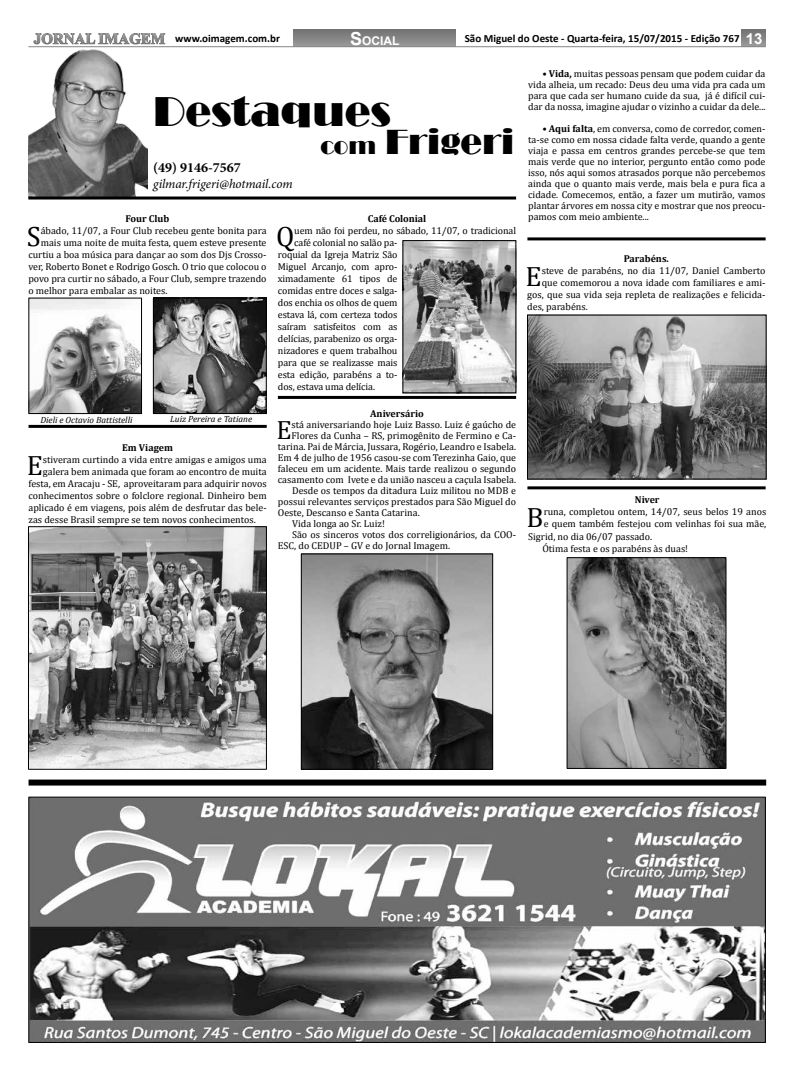
<style>
.page{position:relative;width:794px;height:1072px;background:#fff}
.page>*{position:absolute;margin:0;border:0;box-sizing:border-box;transform-origin:0 0}
.t1{font:43px "Broadway";color:#000}
.t2{font:36px "Broadway";color:#000}
.t3{font:28px "Cambria";color:#000}
.t4{font:26.5px "Cambria";color:#000}
.t5{font:700 14px "Minion Pro";color:#000}
.t6{font:italic 13px "Minion Pro";letter-spacing:-.005em;color:#000}
.t7{font:700 12px "Arial";color:#fff}
.t8{font:700 11px "Calibri";color:#000}
.t9{font:10px/11px "Cambria";color:#000;text-align:justify}
.t10{font:700 10px "Cambria";color:#000}
.t11{font:italic 9px "Cambria";color:#000}
.s1{font-family:"Times New Roman";font-size:15px;color:#fff}
.s2{font-size:18px}
.s3{font-family:"Arial";font-size:15px;color:#fff}
.s4{font-size:24px}
.s5{font-weight:700}
</style>
<div class="page">
<svg style="left:294px;top:29px;width:161px;height:17px;background:#848484"></svg>
<svg style="left:741px;top:29px;width:24px;height:17px"></svg>
<svg style="left:35px;top:33px;width:130px;height:11px"></svg>
<hr style="left:28px;top:46px;width:737px;height:1px;background:#868686">
<img style="left:31px;top:799px;width:732px;height:241px">
<div style="left:29px;top:797px;width:736px;height:245px;border:1px solid #000"></div>
<img style="left:28px;top:40px;width:119px;height:156px">
<hr style="left:28px;top:196px;width:488px;height:3px;background:#000">
<hr style="left:527px;top:237px;width:238px;height:3px;background:#000">
<hr style="left:29px;top:425px;width:238px;height:3px;background:#000">
<hr style="left:278px;top:396px;width:238px;height:3px;background:#000">
<hr style="left:527px;top:486px;width:238px;height:3px;background:#000">
<div style="left:29px;top:779px;width:737px;height:6px;background:#000"></div>
<img style="left:405px;top:242px;width:109px;height:149px">
<div style="left:403px;top:240px;width:113px;height:153px;border:1px solid #000"></div>
<img style="left:30px;top:528px;width:235px;height:239px">
<div style="left:28px;top:526px;width:239px;height:243px;border:1px solid #000"></div>
<img style="left:31px;top:300px;width:109px;height:112px">
<div style="left:29px;top:298px;width:113px;height:116px;border:1px solid #000"></div>
<img style="left:155px;top:300px;width:109px;height:112px">
<div style="left:153px;top:298px;width:113px;height:116px;border:1px solid #000"></div>
<img style="left:529px;top:317px;width:235px;height:160px">
<div style="left:527px;top:315px;width:239px;height:164px;border:1px solid #000"></div>
<img style="left:568px;top:559px;width:156px;height:208px">
<div style="left:566px;top:557px;width:160px;height:212px;border:1px solid #000"></div>
<img style="left:303px;top:555px;width:188px;height:212px">
<div style="left:301px;top:553px;width:192px;height:216px;border:1px solid #000"></div>
<p class="t8" style="left:34px;top:31px;width:248px"><span class="s1">JORNAL IMAGEM</span> www.oimagem.com.br</p>
<p class="t7" style="left:350px;top:33px;width:51px"><span class="s2">S</span>OCIAL</p>
<p class="t8" style="left:465px;top:31px;width:299px">São Miguel do Oeste - Quarta-feira, 15/07/2015 - Edição 767 <span class="s3">13</span></p>
<h1 class="t1" style="left:153px;top:87px;width:240px">Destaques</h1>
<h2 class="t2" style="left:320px;top:121px;width:195px"><span class="s4">com</span> Frigeri</h2>
<h3 class="t5" style="left:153px;top:158px;width:89px">(49) 9146-7567</h3>
<h3 class="t6" style="left:153px;top:175px;width:141px">gilmar.frigeri@hotmail.com</h3>
<p class="t10" style="left:125px;top:212px;width:46px">Four Club</p>
<p class="t10" style="left:368px;top:212px;width:60px">Café Colonial</p>
<h3 class="t3" style="left:27px;top:220px;width:15px">S</h3>
<p class="t9" style="left:41px;top:225px;width:227px">ábado, 11/07, a Four Club recebeu gente bonita para</p>
<p class="t9" style="left:41px;top:237px;width:227px">mais uma noite de muita festa, quem esteve presente</p>
<p class="t9" style="left:28px;top:249px;width:240px">curtiu a boa música para dançar ao som dos Djs Crosso-</p>
<p class="t9" style="left:28px;top:261px;width:240px">ver, Roberto Bonet e Rodrigo Gosch. O trio que colocou o</p>
<p class="t9" style="left:28px;top:273px;width:240px">povo pra curtir no sábado, a Four Club, sempre trazendo</p>
<p class="t9" style="left:28px;top:285px;width:141px">o melhor para embalar as noites.</p>
<p class="t11" style="left:40px;top:413px;width:94px">Dieli e Octavio Battistelli</p>
<p class="t11" style="left:170px;top:413px;width:83px">Luiz Pereira e Tatiane</p>
<p class="t10" style="left:122px;top:440px;width:53px">Em Viagem</p>
<h3 class="t3" style="left:27px;top:449px;width:18px">E</h3>
<p class="t9" style="left:43px;top:454px;width:225px">stiveram curtindo a vida entre amigas e amigos uma</p>
<p class="t9" style="left:43px;top:466px;width:225px">galera bem animada que foram ao encontro de muita</p>
<p class="t9" style="left:28px;top:478px;width:240px">festa, em Aracaju - SE, aproveitaram para adquirir novos</p>
<p class="t9" style="left:28px;top:490px;width:240px">conhecimentos sobre o folclore regional. Dinheiro bem</p>
<p class="t9" style="left:28px;top:502px;width:240px">aplicado é em viagens, pois além de desfrutar das bele-</p>
<p class="t9" style="left:28px;top:514px;width:229px">zas desse Brasil sempre se tem novos conhecimentos.</p>
<h3 class="t3" style="left:276px;top:220px;width:20px">Q</h3>
<p class="t9" style="left:294px;top:225px;width:223px">uem não foi perdeu, no sábado, 11/07, o tradicional</p>
<p class="t9" style="left:294px;top:237px;width:105px">café colonial no salão pa-</p>
<p class="t9" style="left:278px;top:249px;width:121px">roquial da Igreja Matriz São</p>
<p class="t9" style="left:278px;top:261px;width:121px">Miguel Arcanjo, com apro-</p>
<p class="t9" style="left:278px;top:273px;width:121px">ximadamente 61 tipos de</p>
<p class="t9" style="left:278px;top:285px;width:121px">comidas entre doces e salga-</p>
<p class="t9" style="left:278px;top:297px;width:121px">dos enchia os olhos de quem</p>
<p class="t9" style="left:278px;top:309px;width:121px">estava lá, com certeza todos</p>
<p class="t9" style="left:278px;top:321px;width:121px">saíram satisfeitos com as</p>
<p class="t9" style="left:278px;top:333px;width:121px">delícias, parabenizo os orga-</p>
<p class="t9" style="left:278px;top:345px;width:121px">nizadores e quem trabalhou</p>
<p class="t9" style="left:278px;top:357px;width:121px">para que se realizasse mais</p>
<p class="t9" style="left:278px;top:369px;width:121px">esta edição, parabéns a to-</p>
<p class="t9" style="left:278px;top:381px;width:99px">dos, estava uma delícia.</p>
<p class="t10" style="left:370px;top:406px;width:55px">Aniversário</p>
<h3 class="t4" style="left:276px;top:414px;width:17px">E</h3>
<p class="t9" style="left:291px;top:419px;width:226px">stá aniversariando hoje Luiz Basso. Luiz é gaúcho de</p>
<p class="t9" style="left:291px;top:430px;width:226px">Flores da Cunha – RS, primogênito de Fermino e Ca-</p>
<p class="t9" style="left:278px;top:441px;width:240px">tarina. Pai de Márcia, Jussara, Rogério, Leandro e Isabela.</p>
<p class="t9" style="left:278px;top:452px;width:240px">Em 4 de julho de 1956 casou-se com Terezinha Gaio, que</p>
<p class="t9" style="left:278px;top:463px;width:240px">faleceu em um acidente. Mais tarde realizou o segundo</p>
<p class="t9" style="left:278px;top:474px;width:240px">casamento com Ivete e da união nasceu a caçula Isabela.</p>
<p class="t9" style="left:292px;top:485px;width:225px">Desde os tempos da ditadura Luiz militou no MDB e</p>
<p class="t9" style="left:278px;top:496px;width:240px">possui relevantes serviços prestados para São Miguel do</p>
<p class="t9" style="left:278px;top:507px;width:143px">Oeste, Descanso e Santa Catarina.</p>
<p class="t9" style="left:292px;top:518px;width:94px">Vida longa ao Sr. Luiz!</p>
<p class="t9" style="left:292px;top:529px;width:225px">São os sinceros votos dos correligionários, da COO-</p>
<p class="t9" style="left:278px;top:540px;width:174px">ESC, do CEDUP – GV e do Jornal Imagem.</p>
<p class="t9" style="left:528px;top:68px;width:239px;text-indent:14px">• <span class="s5">Vida,</span> muitas pessoas pensam que podem cuidar da vida alheia, um recado: Deus deu uma vida pra cada um para que cada ser humano cuide da sua, já é difícil cui&shy;dar da nossa, imagine ajudar o vizinho a cuidar da dele...</p>
<p class="t9" style="left:528px;top:123px;width:239px;text-indent:14px">• <span class="s5">Aqui falta</span>, em conversa, como de corredor, comen&shy;ta-se como em nossa cidade falta verde, quando a gente viaja e passa em centros grandes percebe-se que tem mais verde que no interior, pergunto então como pode isso, nós aqui somos atrasados porque não percebemos ainda que o quanto mais verde, mais bela e pura fica a cidade. Comecemos, então, a fazer um mutirão, vamos plantar árvores em nossa city e mostrar que nos preocu&shy;pamos com meio ambiente...</p>
<p class="t10" style="left:623px;top:251px;width:47px">Parabéns.</p>
<h3 class="t3" style="left:525px;top:259px;width:18px">E</h3>
<p class="t9" style="left:542px;top:265px;width:225px">steve de parabéns, no dia 11/07, Daniel Camberto</p>
<p class="t9" style="left:542px;top:277px;width:225px">que comemorou a nova idade com familiares e ami-</p>
<p class="t9" style="left:527px;top:289px;width:240px">gos, que sua vida seja repleta de realizações e felicida-</p>
<p class="t9" style="left:527px;top:301px;width:62px">des, parabéns.</p>
<p class="t10" style="left:635px;top:493px;width:26px">Niver</p>
<h3 class="t3" style="left:526px;top:501px;width:19px">B</h3>
<p class="t9" style="left:543px;top:506px;width:224px">runa, completou ontem, 14/07, seus belos 19 anos</p>
<p class="t9" style="left:543px;top:518px;width:224px">e quem também festejou com velinhas foi sua mãe,</p>
<p class="t9" style="left:528px;top:530px;width:125px">Sigrid, no dia 06/07 passado.</p>
<p class="t9" style="left:542px;top:542px;width:147px">Ótima festa e os parabéns às duas!</p>
</div>
